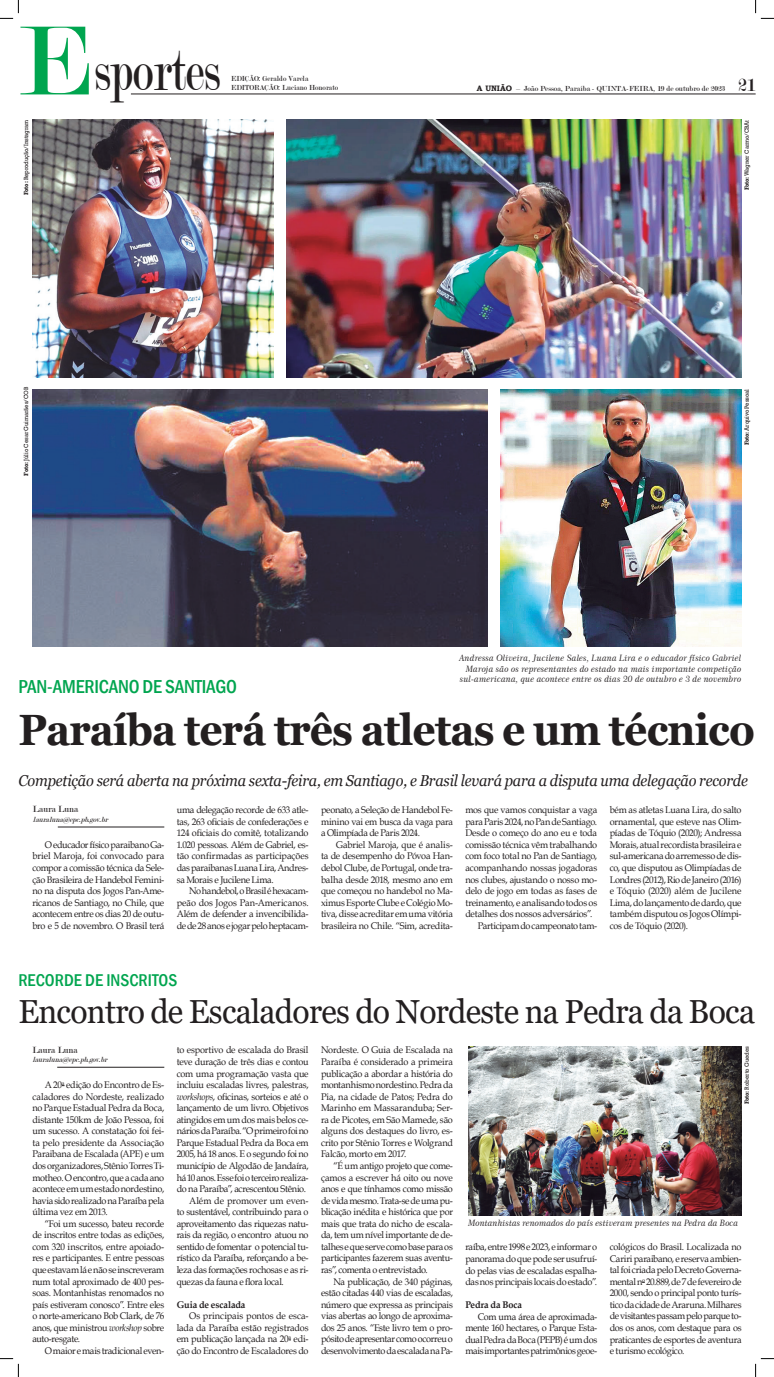
<style>
.page{position:relative;width:774px;height:1377px;background:#fff}
.page>*{position:absolute;margin:0;border:0;box-sizing:border-box;transform-origin:0 0}
.t1{font:61.25px "Modern";color:#231f20;scale:.75 1}
._2_-_Manchete_1{font:700 43.75px "Georgia";letter-spacing:-.02em;color:#231f20;scale:.93 1}
.t2{font:33.25px "Georgia";letter-spacing:-.025em;color:#231f20;scale:.96 1}
._1_-_Chapeu_Manchete{font:500 condensed 19.25px "Franklin Gothic";letter-spacing:-.01em;color:#00a54f}
.t3{font:19.25px "Modern";color:#231f20}
.t4{font:500 condensed 17.5px "Franklin Gothic";color:#00a54f}
._3_-_Sutien{font:italic 15.75px "Georgia";letter-spacing:-.01em;color:#231f20;scale:.92 1}
._0_-_Textos{font:9.62px/11.5px "Book Antiqua";letter-spacing:-.03em;color:#231f20;text-align:justify;scale:.95 1}
._0_-_Textos-2{font:700 9.62px "Book Antiqua";letter-spacing:-.005em;color:#231f20;scale:.95 1}
._8_-_Referencia_do_r{font:9.62px "Modern";color:#231f20;scale:.95 1}
.t5{font:8.75px/10.5px "Century 751 BT Italic B";color:#231f20;text-align:right}
.t6{font:7.88px "Modern";color:#231f20}
.t7{font:7.88px "Modern";color:#231f20;scale:.95 1}
._8_-_Referencia_do_r-2{font:italic 7.88px "Modern";color:#231f20;scale:.95 1}
.t8{font:6.12px "Rockwell";letter-spacing:-.01em;color:#231f20;scale:.95 1}
.s1{font-size:105px;color:#00a54f}
.s2{font-weight:700}
.s3{font-family:"Bookman Old Style";font-weight:700}
.s4{font-style:italic}
</style>
<div class="page">
<hr style="left:131px;top:94px;width:624px;height:1px;background:#231f20">
<hr style="left:58px;top:826px;width:106px;height:1px;background:#231f20">
<hr style="left:57px;top:1066px;width:107px;height:1px;background:#231f20">
<img style="left:32px;top:120px;width:241px;height:257px">
<img style="left:500px;top:389px;width:241px;height:257px">
<img style="left:286px;top:120px;width:455px;height:257px">
<img style="left:32px;top:389px;width:456px;height:257px">
<img style="left:468px;top:1046px;width:273px;height:169px">
<svg style="left:0;top:0;width:19px;height:19px"></svg>
<svg style="left:0;top:1358px;width:19px;height:18px"></svg>
<svg style="left:755px;top:0;width:18px;height:19px"></svg>
<svg style="left:755px;top:1358px;width:18px;height:18px"></svg>
<p class="t1" style="left:18px;top:40px;width:270px"><span class="s1">E</span>sportes</p>
<p class="t8" style="left:23px;top:195px;width:81px;rotate:-90deg"><span class="s2">Foto:</span> Reprodução/Instagram</p>
<p class="t7" style="left:231px;top:74px;width:83px">EDIÇÃO: Geraldo Varela</p>
<p class="t7" style="left:231px;top:84px;width:114px">EDITORAÇÃO: Luciano Honorato</p>
<p class="t8" style="left:23px;top:475px;width:95px;rotate:-90deg"><span class="s2">Foto:</span> Júlio Cesar Guimarães/COB</p>
<p class="_1_-_Chapeu_Manchete" style="left:18px;top:674px;width:220px">PAN-AMERICANO DE SANTIAGO</p>
<p class="t6" style="left:477px;top:84px;width:250px"><span class="s3">A UNIÃO</span> – João Pessoa, Paraíba - QUINTA-FEIRA, 19 de outubro de 2023</p>
<p class="t3" style="left:738px;top:75px;width:19px">21</p>
<p class="t8" style="left:743px;top:190px;width:76px;rotate:-90deg"><span class="s2">Foto:</span> Wagner Carmo/CBAt</p>
<p class="t8" style="left:743px;top:445px;width:61px;rotate:-90deg"><span class="s2">Foto:</span> Arquivo Pessoal</p>
<p class="t5" style="left:459px;top:652px;width:284px">Andressa Oliveira, Jucilene Sales, Luana Lira e o educador físico Gabriel<br>Maroja são os representantes do estado na mais importante competição sul-americana, que acontece entre os dias 20 de outubro e 3 de novembro</p>
<p class="_2_-_Manchete_1" style="left:18px;top:701px;width:793px">Paraíba terá três atletas e um técnico</p>
<p class="_3_-_Sutien" style="left:18px;top:771px;width:794px">Competição será aberta na próxima sexta-feira, em Santiago, e Brasil levará para a disputa uma delegação recorde</p>
<p class="_8_-_Referencia_do_r" style="left:33px;top:804px;width:49px">Laura Luna</p>
<p class="_8_-_Referencia_do_r-2" style="left:33px;top:815px;width:82px">lauraluna@epc.pb.gov.br</p>
<p class="_0_-_Textos" style="left:32px;top:838px;width:140px;text-indent:12px">O educador físico paraibano Ga&shy;briel Maroja, foi convocado para compor a comissão técnica da Sele&shy;ção Brasileira de Handebol Femini&shy;no na disputa dos Jogos Pan-Ame&shy;ricanos de Santiago, no Chile, que acontecem entre os dias 20 de outu&shy;bro e 5 de novembro. O Brasil terá</p>
<p class="_0_-_Textos" style="left:177px;top:803px;width:140px">uma delegação recorde de 633 atle&shy;tas, 263 oficiais de confederações e 124 oficiais do comitê, totalizando 1.020 pessoas. Além de Gabriel, es&shy;tão confirmadas as participações das paraibanas Luana Lira, Andres&shy;sa Morais e Jucilene Lima.</p>
<p class="_0_-_Textos" style="left:177px;top:884px;width:140px;text-indent:12px">No handebol, o Brasil é hexacam&shy;peão dos Jogos Pan-Americanos.<br>Além de defender a invencibilida&shy;de de 28 anos e jogar pelo heptacam-</p>
<p class="_0_-_Textos" style="left:321px;top:803px;width:140px">peonato, a Seleção de Handebol Fe&shy;minino vai em busca da vaga para a Olimpíada de Paris 2024.</p>
<p class="_0_-_Textos" style="left:321px;top:838px;width:140px;text-indent:15px">Gabriel Maroja, que é analis&shy;ta de desempenho do Póvoa Han&shy;debol Clube, de Portugal, onde tra&shy;balha desde 2018, mesmo ano em que começou no handebol no Ma&shy;ximus Esporte Clube e Colégio Mo&shy;tiva, disse acreditar em uma vitória brasileira no Chile. “Sim, acredita-</p>
<p class="_0_-_Textos" style="left:465px;top:803px;width:140px">mos que vamos conquistar a vaga para Paris 2024, no Pan de Santiago.<br>Desde o começo do ano eu e toda comissão técnica vêm trabalhando com foco total no Pan de Santiago, acompanhando nossas jogadoras nos clubes, ajustando o nosso mo&shy;delo de jogo em todas as fases de treinamento, e analisando todos os detalhes dos nossos adversários”.</p>
<p class="_0_-_Textos" style="left:477px;top:919px;width:127px">Participam do campeonato tam-</p>
<p class="_0_-_Textos" style="left:609px;top:803px;width:140px">bém as atletas Luana Lira, do salto ornamental, que esteve nas Olim&shy;píadas de Tóquio (2020); Andressa Morais, atual recordista brasileira e sul-americana do arremesso de dis&shy;co, que disputou as Olimpíadas de Londres (2012), Rio de Janeiro (2016) e Tóquio (2020) além de Jucilene Lima, do lançamento de dardo, que também disputou os Jogos Olímpi&shy;cos de Tóquio (2020).</p>
<p class="t4" style="left:18px;top:968px;width:160px">RECORDE DE INSCRITOS</p>
<p class="t2" style="left:18px;top:991px;width:768px">Encontro de Escaladores do Nordeste na Pedra da Boca</p>
<p class="_8_-_Referencia_do_r" style="left:32px;top:1044px;width:49px">Laura Luna</p>
<p class="_8_-_Referencia_do_r-2" style="left:32px;top:1055px;width:82px">lauraluna@epc.pb.gov.br</p>
<p class="_0_-_Textos" style="left:32px;top:1078px;width:140px;text-indent:12px">A 20<sup>a</sup> edição do Encontro de Es&shy;caladores do Nordeste, realizado no Parque Estadual Pedra da Boca, distante 150km de João Pessoa, foi um sucesso. A constatação foi fei&shy;ta pelo presidente da Associação Paraibana de Escalada (APE) e um dos organizadores, Stênio Torres Ti&shy;motheo. O encontro, que a cada ano acontece em um estado nordestino, havia sido realizado na Paraíba pela última vez em 2013.</p>
<p class="_0_-_Textos" style="left:32px;top:1217px;width:140px;text-indent:12px">“Foi um sucesso, bateu recorde de inscritos entre todas as edições, com 320 inscritos, entre apoiado&shy;res e participantes. E entre pessoas que estavam lá e não se inscreveram num total aproximado de 400 pes&shy;soas. Montanhistas renomados no país estiveram conosco”. Entre eles o norte-americano Bob Clark, de 76 anos, que ministrou <span class="s4">workshop</span> sobre auto-resgate.</p>
<p class="_0_-_Textos" style="left:45px;top:1344px;width:127px">O maior e mais tradicional even-</p>
<p class="_0_-_Textos" style="left:177px;top:1043px;width:140px">to esportivo de escalada do Brasil teve duração de três dias e contou com uma programação vasta que incluiu escaladas livres, palestras, <span class="s4">workshops</span>, oficinas, sorteios e até o lançamento de um livro. Objetivos atingidos em um dos mais belos ce&shy;nários da Paraíba. “O primeiro foi no Parque Estadual Pedra da Boca em 2005, há 18 anos. E o segundo foi no município de Algodão de Jandaíra, há 10 anos. Esse foi o terceiro realiza&shy;do na Paraíba”, acrescentou Stênio.</p>
<p class="_0_-_Textos" style="left:177px;top:1194px;width:140px;text-indent:12px">Além de promover um even&shy;to sustentável, contribuindo para o aproveitamento das riquezas natu&shy;rais da região, o encontro atuou no sentido de fomentar o potencial tu&shy;rístico da Paraíba, reforçando a be&shy;leza das formações rochosas e as ri&shy;quezas da fauna e flora local.</p>
<p class="_0_-_Textos-2" style="left:177px;top:1297px;width:74px">Guia de escalada</p>
<p class="_0_-_Textos" style="left:177px;top:1309px;width:140px;text-indent:12px">Os principais pontos de esca&shy;lada da Paraíba estão registrados em publicação lançada na 20<sup>a</sup> edi&shy;ção do Encontro de Escaladores do</p>
<p class="_0_-_Textos" style="left:321px;top:1043px;width:140px">Nordeste. O Guia de Escalada na Paraíba é considerado a primeira publicação a abordar a história do montanhismo nordestino. Pedra da Pia, na cidade de Patos; Pedra do Marinho em Massaranduba; Ser&shy;ra de Picotes, em São Mamede, são alguns dos destaques do livro, es&shy;crito por Stênio Torres e Wolgrand Falcão, morto em 2017.</p>
<p class="_0_-_Textos" style="left:321px;top:1159px;width:140px;text-indent:12px">“É um antigo projeto que come&shy;çamos a escrever há oito ou nove anos e que tínhamos como missão de vida mesmo. Trata-se de uma pu&shy;blicação inédita e histórica que por mais que trata do nicho de escala&shy;da, tem um nível importante de de&shy;talhes e que serve como base para os participantes fazerem suas aventu&shy;ras”, comenta o entrevistado.</p>
<p class="_0_-_Textos" style="left:321px;top:1274px;width:140px;text-indent:12px">Na publicação, de 340 páginas, estão citadas 440 vias de escaladas, número que expressa as principais vias abertas ao longo de aproxima&shy;dos 25 anos. “Este livro tem o pro&shy;pósito de apresentar como ocorreu o desenvolvimento da escalada na Pa-</p>
<p class="t8" style="left:743px;top:1104px;width:62px;rotate:-90deg"><span class="s2">Foto:</span> Roberto Guedes</p>
<p class="t5" style="left:468px;top:1217px;width:271px">Montanhistas renomados do país estiveram presentes na Pedra da Boca</p>
<p class="_0_-_Textos" style="left:465px;top:1240px;width:140px">raíba, entre 1998 e 2023, e informar o panorama do que pode ser usufruí&shy;do pelas vias de escaladas espalha&shy;das nos principais locais do estado”.</p>
<p class="_0_-_Textos-2" style="left:465px;top:1298px;width:61px">Pedra da Boca</p>
<p class="_0_-_Textos" style="left:465px;top:1310px;width:140px;text-indent:12px">Com uma área de aproximada&shy;mente 160 hectares, o Parque Esta&shy;dual Pedra da Boca (PEPB) é um dos mais importantes patrimônios geoe-</p>
<p class="_0_-_Textos" style="left:609px;top:1240px;width:140px">cológicos do Brasil. Localizada no Cariri paraibano, e reserva ambien&shy;tal foi criada pelo Decreto Governa&shy;mental n<sup>o</sup> 20.889, de 7 de fevereiro de 2000, sendo o principal ponto turís&shy;tico da cidade de Araruna. Milhares de visitantes passam pelo parque to&shy;dos os anos, com destaque para os praticantes de esportes de aventura e turismo ecológico.</p>
</div>
